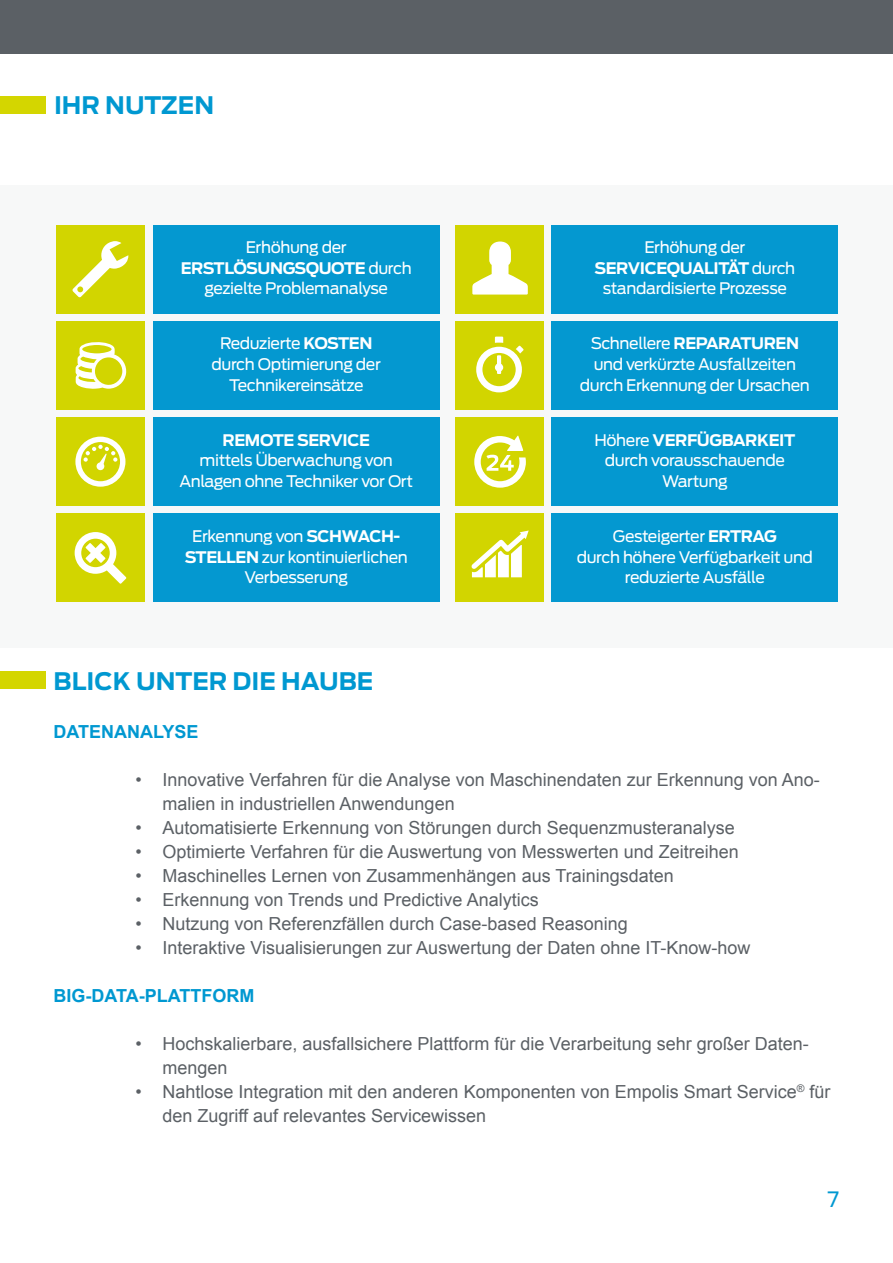
<style>
.page{position:relative;width:893px;height:1263px;background:#fff}
.page>*{position:absolute;margin:0;border:0;box-sizing:border-box;transform-origin:0 0}
.t1{font:700 24px "Antenna";color:#0098d1}
.t2{font:21px "Antenna";color:#0098d1}
.t3{font:18px/24px "Arial";color:#5b6065}
.t4{font:700 18px "Arial";color:#0098d1}
.t5{font:15.9px/20.5px "Antenna";letter-spacing:-.025em;color:#fff;text-align:center}
.t6{font:700 15.9px "Antenna";letter-spacing:-.025em;color:#fff}
.s1{font-weight:700}
</style>
<div class="page">
<div style="left:0;top:0;width:893px;height:54px;background:#5b6065"></div>
<div style="left:0;top:186px;width:893px;height:462px;background:#f7f8f8"></div>
<div style="left:0;top:96px;width:45px;height:18px;background:#d4d600"></div>
<div style="left:0;top:672px;width:45px;height:17px;background:#d4d600"></div>
<div style="left:552px;top:321px;width:286px;height:89px;background:#0498d0"></div>
<div style="left:455px;top:321px;width:89px;height:89px;background:#d2d500"></div>
<div style="left:552px;top:225px;width:286px;height:88px;background:#0498d0"></div>
<div style="left:455px;top:225px;width:89px;height:88px;background:#d2d500"></div>
<div style="left:552px;top:514px;width:286px;height:88px;background:#0498d0"></div>
<div style="left:455px;top:514px;width:89px;height:88px;background:#d2d500"></div>
<div style="left:552px;top:417px;width:286px;height:89px;background:#0498d0"></div>
<div style="left:455px;top:417px;width:89px;height:89px;background:#d2d500"></div>
<div style="left:153px;top:321px;width:286px;height:89px;background:#0498d0"></div>
<div style="left:57px;top:321px;width:88px;height:89px;background:#d2d500"></div>
<div style="left:153px;top:225px;width:286px;height:88px;background:#0498d0"></div>
<div style="left:57px;top:225px;width:88px;height:88px;background:#d2d500"></div>
<div style="left:153px;top:514px;width:286px;height:88px;background:#0498d0"></div>
<div style="left:57px;top:514px;width:88px;height:88px;background:#d2d500"></div>
<div style="left:153px;top:417px;width:286px;height:89px;background:#0498d0"></div>
<div style="left:57px;top:417px;width:88px;height:89px;background:#d2d500"></div>
<svg style="left:75px;top:342px;width:52px;height:47px"></svg>
<svg style="left:75px;top:532px;width:51px;height:52px"></svg>
<svg style="left:476px;top:337px;width:48px;height:55px"></svg>
<svg style="left:73px;top:241px;width:55px;height:56px"></svg>
<svg style="left:75px;top:437px;width:50px;height:50px"></svg>
<svg style="left:472px;top:241px;width:56px;height:54px"></svg>
<svg style="left:474px;top:435px;width:52px;height:53px"></svg>
<svg style="left:471px;top:530px;width:58px;height:47px"></svg>
<h1 class="t1" style="left:54px;top:90px;width:162px">IHR NUTZEN</h1>
<p class="t5" style="left:181px;top:237px;width:233px">Erhöhung der<br><span class="s1">ERSTLÖSUNGSQUOTE</span> durch gezielte Problemanalyse</p>
<p class="t5" style="left:212px;top:333px;width:171px">Reduzierte <span class="s1">KOSTEN </span>durch Optimierung der<br>Technikereinsätze</p>
<p class="t6" style="left:223px;top:430px;width:149px">REMOTE SERVICE</p>
<p class="t5" style="left:179px;top:450px;width:235px">mittels Überwachung von<br>Anlagen ohne Techniker vor Ort</p>
<p class="t5" style="left:185px;top:526px;width:225px">Erkennung von <span class="s1">SCHWACH-<br>STELLEN</span> zur kontinuierlichen<br>Verbesserung</p>
<p class="t5" style="left:594px;top:237px;width:202px">Erhöhung der<br><span class="s1">SERVICEQUALITÄT</span> durch standardisierte Prozesse</p>
<p class="t5" style="left:580px;top:333px;width:231px">Schnellere <span class="s1">REPARATUREN </span>und verkürzte Ausfallzeiten durch Erkennung der Ursachen</p>
<p class="t5" style="left:594px;top:430px;width:202px">Höhere <span class="s1">VERFÜGBARKEIT </span>durch vorausschauende<br>Wartung</p>
<p class="t5" style="left:577px;top:526px;width:238px">Gesteigerter <span class="s1">ERTRAG<br></span>durch höhere Verfügbarkeit und reduzierte Ausfälle</p>
<h1 class="t1" style="left:54px;top:666px;width:321px">BLICK UNTER DIE HAUBE</h1>
<p class="t4" style="left:54px;top:719px;width:147px">DATENANALYSE</p>
<p class="t3" style="left:162px;top:767px;width:659px;text-indent:-27px">• Innovative Verfahren für die Analyse von Maschinendaten zur Erkennung von Ano&shy;malien in industriellen Anwendungen</p>
<p class="t3" style="left:135px;top:815px;width:601px">• Automatisierte Erkennung von Störungen durch Sequenzmusteranalyse</p>
<p class="t3" style="left:135px;top:839px;width:605px">• Optimierte Verfahren für die Auswertung von Messwerten und Zeitreihen</p>
<p class="t3" style="left:135px;top:863px;width:540px">• Maschinelles Lernen von Zusammenhängen aus Trainingsdaten</p>
<p class="t3" style="left:135px;top:887px;width:405px">• Erkennung von Trends und Predictive Analytics</p>
<p class="t3" style="left:135px;top:911px;width:494px">• Nutzung von Referenzfällen durch Case-based Reasoning</p>
<p class="t3" style="left:135px;top:935px;width:616px">• Interaktive Visualisierungen zur Auswertung der Daten ohne IT-Know-how</p>
<p class="t4" style="left:54px;top:983px;width:202px">BIG-DATA-PLATTFORM</p>
<p class="t3" style="left:162px;top:1031px;width:648px;text-indent:-27px">• Hochskalierbare, ausfallsichere Plattform für die Verarbeitung sehr großer Daten&shy;mengen</p>
<p class="t3" style="left:162px;top:1079px;width:670px;text-indent:-27px">• Nahtlose Integration mit den anderen Komponenten von Empolis Smart Service<sup>®</sup> für den Zugriff auf relevantes Servicewissen</p>
<p class="t2" style="left:827px;top:1187px;width:13px">7</p>
</div>
